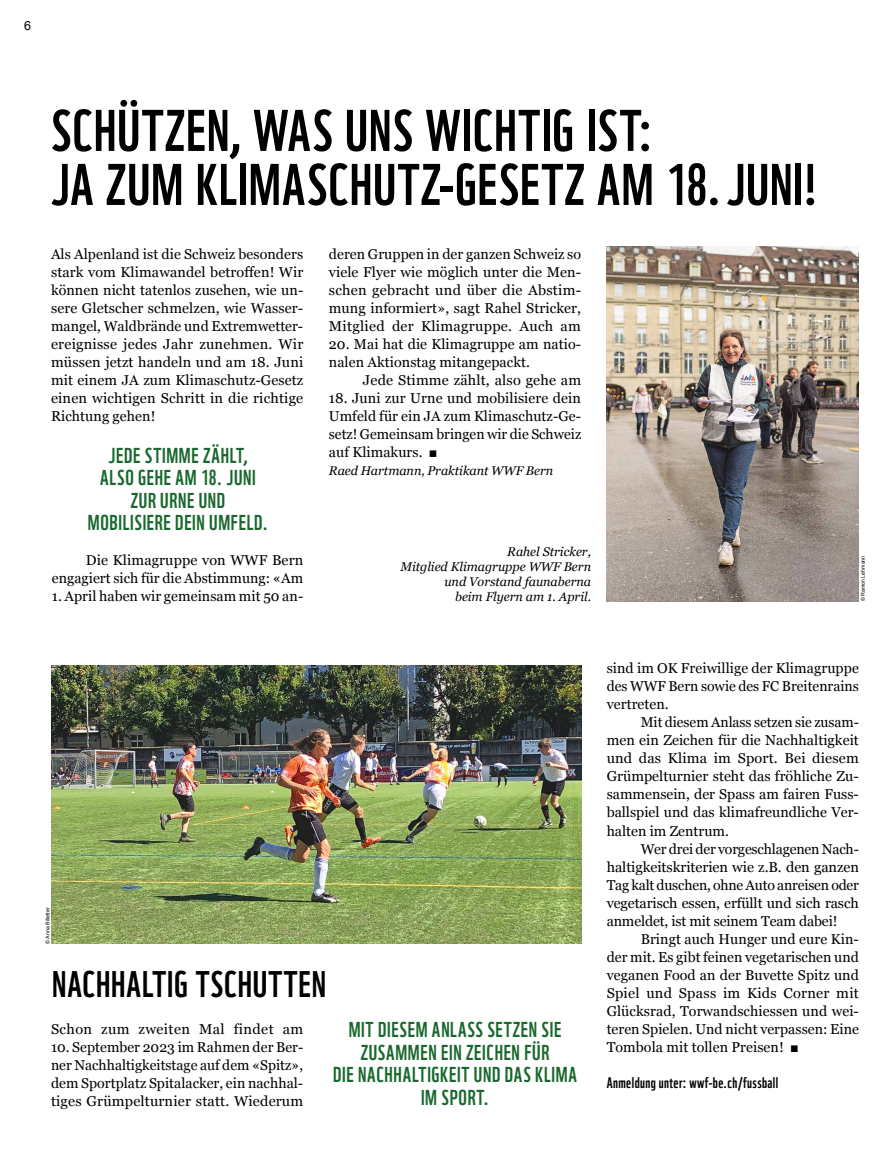
<style>
.page{position:relative;width:893px;height:1149px;background:#fff}
.page>*{position:absolute;margin:0;border:0;box-sizing:border-box;transform-origin:0 0}
.t1{font:57px/54px "WWF";letter-spacing:.025em;color:#000}
.t2{font:36px "WWF";letter-spacing:.025em;color:#000}
.t3{font:21px/22.5px "WWF";letter-spacing:.035em;color:#18682d;text-align:center}
.t4{font:15px "WWF";letter-spacing:.025em;color:#000}
.t5{font:14.25px/18px "Georgia";letter-spacing:.005em;color:#000;text-align:justify}
.t6{font:14.25px "Georgia";letter-spacing:.025em;color:#000}
.t7{font:italic 12.6px/15px "Georgia";color:#000;text-align:right}
.t8{font:12.6px "Arial";color:#000}
.t9{font:5.25px "Arial";color:#000}
.s1{font-family:"Arial"}
</style>
<div class="page">
<img style="left:607px;top:247px;width:252px;height:354px">
<img style="left:51px;top:665px;width:530px;height:278px">
<p class="t8" style="left:24px;top:18px;width:9px">6</p>
<h1 class="t1" style="left:51px;top:98px;width:769px">SCHÜTZEN, WAS UNS WICHTIG IST:<br>JA ZUM KLIMASCHUTZ-GESETZ AM 18.JUNI!</h1>
<p class="t5" style="left:51px;top:244px;width:254px">Als Alpenland ist die Schweiz besonders stark vom Klimawandel betroffen! Wir können nicht tatenlos zusehen, wie un&shy;sere Gletscher schmelzen, wie Wasser&shy;mangel, Waldbrände und Extremwetter&shy;ereignisse jedes Jahr zunehmen. Wir müssen jetzt handeln und am 18. Juni mit einem JA zum Klimaschutz-Gesetz einen wichtigen Schritt in die richtige Richtung gehen!</p>
<h3 class="t3" style="left:88px;top:442px;width:182px">JEDE STIMME ZÄHLT,<br>ALSO GEHE AM 18. JUNI<br>ZUR URNE UND<br>MOBILISIERE DEIN UMFELD.</h3>
<p class="t5" style="left:52px;top:550px;width:253px;text-align:right">Die Klimagruppe von WWF Bern engagiert sich für die Abstimmung: «Am</p>
<p class="t5" style="left:52px;top:586px;width:253px">1. April haben wir gemeinsam mit 50 an-</p>
<p class="t5" style="left:329px;top:244px;width:254px">deren Gruppen in der ganzen Schweiz so viele Flyer wie möglich unter die Men&shy;schen gebracht und über die Abstim&shy;mung informiert», sagt Rahel Stricker, Mitglied der Klimagruppe. Auch am</p>
<p class="t5" style="left:329px;top:334px;width:254px">20. Mai hat die Klimagruppe am natio&shy;nalen Aktionstag mitangepackt.</p>
<p class="t5" style="left:363px;top:370px;width:220px">Jede Stimme zählt, also gehe am</p>
<p class="t5" style="left:329px;top:388px;width:254px">18. Juni zur Urne und mobilisiere dein Umfeld für ein JA zum Klimaschutz-Ge&shy;setz! Gemeinsam bringen wir die Schweiz auf Klimakurs. <span class="s1">■</span></p>
<p class="t7" style="left:329px;top:462px;width:226px">Raed Hartmann, Praktikant WWF Bern</p>
<p class="t7" style="left:400px;top:543px;width:192px">Rahel Stricker,<br>Mitglied Klimagruppe WWF Bern und Vorstand faunaberna<br>beim Flyern am 1. April.</p>
<p class="t9" style="left:860px;top:601px;width:47px;rotate:-90deg">© Ramon Lehmann</p>
<p class="t9" style="left:44px;top:943px;width:38px;rotate:-90deg">© Anna Billetter</p>
<h2 class="t2" style="left:52px;top:955px;width:276px">NACHHALTIG TSCHUTTEN</h2>
<p class="t6" style="left:51px;top:1017px;width:254px">Schon zum zweiten Mal findet am</p>
<p class="t5" style="left:51px;top:1036px;width:254px">10. September 2023 im Rahmen der Ber&shy;ner Nachhaltigkeitstage auf dem «Spitz», dem Sportplatz Spitalacker, ein nachhal&shy;tiges Grümpelturnier statt. Wiederum</p>
<h3 class="t3" style="left:333px;top:1015px;width:245px">MIT DIESEM ANLASS SETZEN SIE<br>ZUSAMMEN EIN ZEICHEN FÜR<br>DIE NACHHALTIGKEIT UND DAS KLIMA<br>IM SPORT.</h3>
<p class="t5" style="left:607px;top:658px;width:254px">sind im OK Freiwillige der Klimagruppe des WWF Bern sowie des FC Breitenrains vertreten.</p>
<p class="t5" style="left:607px;top:712px;width:254px;text-indent:34px">Mit diesem Anlass setzen sie zusam&shy;men ein Zeichen für die Nachhaltigkeit und das Klima im Sport. Bei diesem Grümpelturnier steht das fröhliche Zu&shy;sammensein, der Spass am fairen Fuss&shy;ballspiel und das klimafreundliche Ver&shy;halten im Zentrum.</p>
<p class="t5" style="left:607px;top:838px;width:254px;text-indent:34px">Wer drei der vorgeschlagenen Nach&shy;haltigkeitskriterien wie z.B. den ganzen Tag kalt duschen, ohne Auto anreisen oder vegetarisch essen, erfüllt und sich rasch anmeldet, ist mit seinem Team dabei!</p>
<p class="t5" style="left:607px;top:928px;width:254px;text-indent:34px">Bringt auch Hunger und eure Kin&shy;der mit. Es gibt feinen vegetarischen und veganen Food an der Buvette Spitz und Spiel und Spass im Kids Corner mit Glücksrad, Torwandschiessen und wei&shy;teren Spielen. Und nicht verpassen: Eine Tombola mit tollen Preisen! <span class="s1">■</span></p>
<p class="t4" style="left:607px;top:1070px;width:173px">Anmeldung unter: wwf-be.ch/fussball</p>
</div>
